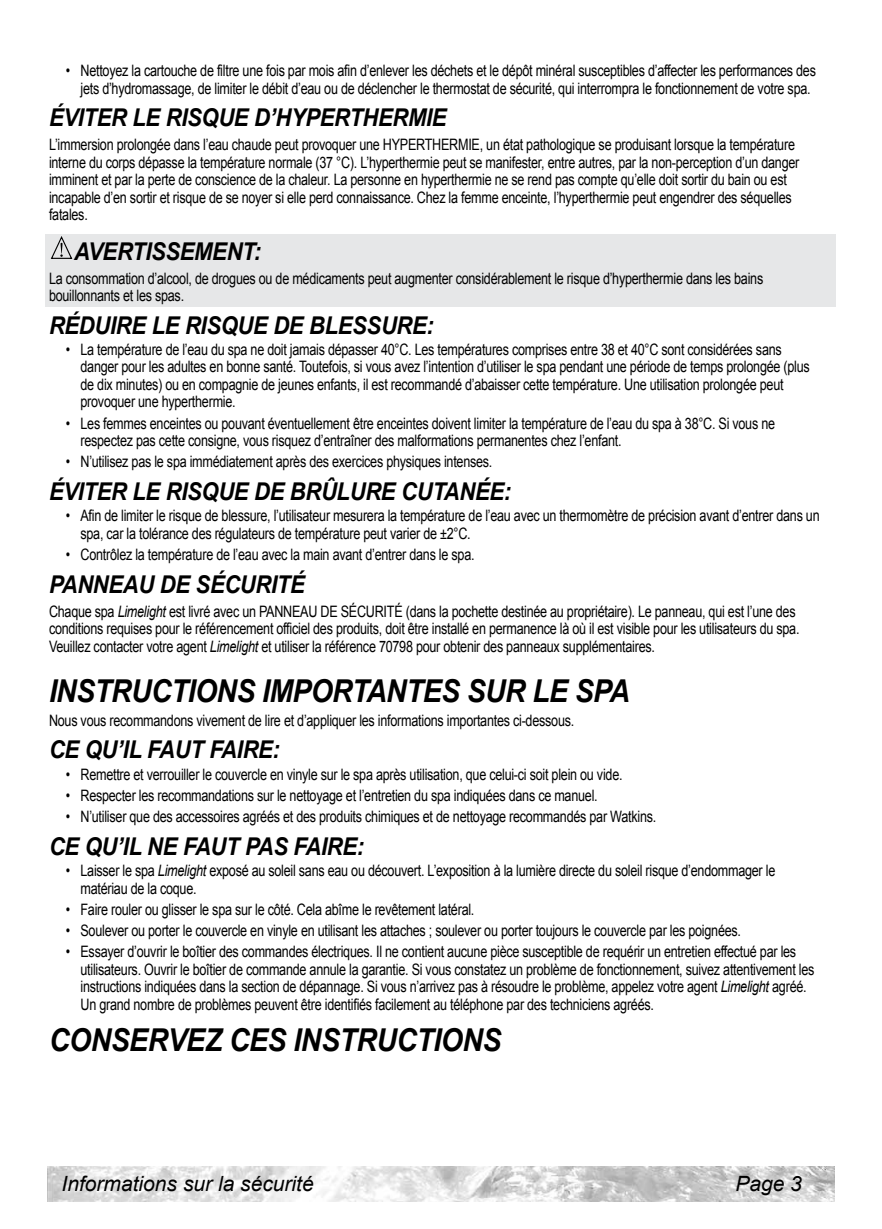
<style>
.page{position:relative;width:882px;height:1229px;background:#fff}
.page>*{position:absolute;margin:0;border:0;box-sizing:border-box;transform-origin:0 0}
.t1{font:italic 700 31.5px "Arial";letter-spacing:-.02em;color:#000;scale:.9 1}
.t2{font:italic 700 24.5px "Arial";letter-spacing:-.015em;color:#000;scale:.9 1}
.t3{font:italic 21px "Arial";color:#000}
.t4{font:15.75px/17.5px "Arial";letter-spacing:-.02em;color:#000;scale:.8 1}
.s1{font-style:italic}
</style>
<div class="page">
<div style="left:46px;top:234px;width:790px;height:73px;background:#e6e7e8"></div>
<img style="left:47px;top:1166px;width:788px;height:35px">
<svg style="left:51px;top:237px;width:21px;height:22px"></svg>
<p class="t4" style="left:66px;top:62px;width:939px;text-align:center">• Nettoyez la cartouche de filtre une fois par mois afin d’enlever les déchets et le dépôt minéral susceptibles d’affecter les performances des jets d’hydromassage, de limiter le débit d’eau ou de déclencher le thermostat de sécurité, qui interrompra le fonctionnement de votre spa.</p>
<h2 class="t2" style="left:49px;top:101px;width:443px">ÉVITER LE RISQUE D’HYPERTHERMIE</h2>
<p class="t4" style="left:49px;top:136px;width:940px">L’immersion prolongée dans l’eau chaude peut provoquer une HYPERTHERMIE, un état pathologique se produisant lorsque la température interne du corps dépasse la température normale (37 °C). L’hyperthermie peut se manifester, entre autres, par la non-perception d’un danger imminent et par la perte de conscience de la chaleur. La personne en hyperthermie ne se rend pas compte qu’elle doit sortir du bain ou est incapable d’en sortir et risque de se noyer si elle perd connaissance. Chez la femme enceinte, l’hyperthermie peut engendrer des séquelles fatales.</p>
<h2 class="t2" style="left:74px;top:235px;width:209px">AVERTISSEMENT:</h2>
<p class="t4" style="left:49px;top:269px;width:894px">La consommation d’alcool, de drogues ou de médicaments peut augmenter considérablement le risque d’hyperthermie dans les bains bouillonnants et les spas.</p>
<h2 class="t2" style="left:49px;top:309px;width:429px">RÉDUIRE LE RISQUE DE BLESSURE:</h2>
<p class="t4" style="left:81px;top:341px;width:913px;text-indent:-15px">• La température de l’eau du spa ne doit jamais dépasser 40°C. Les températures comprises entre 38 et 40°C sont considérées sans danger pour les adultes en bonne santé. Toutefois, si vous avez l’intention d’utiliser le spa pendant une période de temps prolongée (plus de dix minutes) ou en compagnie de jeunes enfants, il est recommandé d’abaisser cette température. Une utilisation prolongée peut provoquer une hyperthermie.</p>
<p class="t4" style="left:80px;top:414px;width:870px;text-indent:-15px">• Les femmes enceintes ou pouvant éventuellement être enceintes doivent limiter la température de l’eau du spa à 38°C. Si vous ne respectez pas cette consigne, vous risquez d’entraîner des malformations permanentes chez l’enfant.</p>
<p class="t4" style="left:66px;top:453px;width:535px">• N’utilisez pas le spa immédiatement après des exercices physiques intenses.</p>
<h2 class="t2" style="left:49px;top:475px;width:515px">ÉVITER LE RISQUE DE BRÛLURE CUTANÉE:</h2>
<p class="t4" style="left:81px;top:507px;width:926px;text-indent:-15px">• Afin de limiter le risque de blessure, l’utilisateur mesurera la température de l’eau avec un thermomètre de précision avant d’entrer dans un spa, car la tolérance des régulateurs de température peut varier de ±2°C.</p>
<p class="t4" style="left:66px;top:546px;width:512px">• Contrôlez la température de l’eau avec la main avant d’entrer dans le spa.</p>
<h2 class="t2" style="left:49px;top:568px;width:286px">PANNEAU DE SÉCURITÉ</h2>
<p class="t4" style="left:49px;top:602px;width:940px">Chaque spa <span class="s1">Limelight</span> est livré avec un PANNEAU DE SÉCURITÉ (dans la pochette destinée au propriétaire). Le panneau, qui est l’une des conditions requises pour le référencement officiel des produits, doit être installé en permanence là où il est visible pour les utilisateurs du spa.<br>Veuillez contacter votre agent <span class="s1">Limelight</span> et utiliser la référence 70798 pour obtenir des panneaux supplémentaires.</p>
<h1 class="t1" style="left:49px;top:670px;width:647px">INSTRUCTIONS IMPORTANTES SUR LE SPA</h1>
<p class="t4" style="left:49px;top:711px;width:658px">Nous vous recommandons vivement de lire et d’appliquer les informations importantes ci-dessous.</p>
<h2 class="t2" style="left:49px;top:733px;width:258px">CE QU’IL FAUT FAIRE:</h2>
<p class="t4" style="left:66px;top:765px;width:697px">• Remettre et verrouiller le couvercle en vinyle sur le spa après utilisation, que celui-ci soit plein ou vide.</p>
<p class="t4" style="left:66px;top:786px;width:666px">• Respecter les recommandations sur le nettoyage et l’entretien du spa indiquées dans ce manuel.</p>
<p class="t4" style="left:66px;top:808px;width:739px">• N’utiliser que des accessoires agréés et des produits chimiques et de nettoyage recommandés par Watkins.</p>
<h2 class="t2" style="left:49px;top:829px;width:352px">CE QU’IL NE FAUT PAS FAIRE:</h2>
<p class="t4" style="left:80px;top:862px;width:870px;text-indent:-15px">• Laisser le spa <span class="s1">Limelight</span> exposé au soleil sans eau ou découvert. L’exposition à la lumière directe du soleil risque d’endommager le matériau de la coque.</p>
<p class="t4" style="left:66px;top:900px;width:512px">• Faire rouler ou glisser le spa sur le côté. Cela abîme le revêtement latéral.</p>
<p class="t4" style="left:66px;top:922px;width:845px">• Soulever ou porter le couvercle en vinyle en utilisant les attaches ; soulever ou porter toujours le couvercle par les poignées.</p>
<p class="t4" style="left:80px;top:943px;width:919px;text-indent:-15px">• Essayer d’ouvrir le boîtier des commandes électriques. Il ne contient aucune pièce susceptible de requérir un entretien effectué par les utilisateurs. Ouvrir le boîtier de commande annule la garantie. Si vous constatez un problème de fonctionnement, suivez attentivement les instructions indiquées dans la section de dépannage. Si vous n’arrivez pas à résoudre le problème, appelez votre agent <span class="s1">Limelight</span> agréé.<br>Un grand nombre de problèmes peuvent être identifiés facilement au téléphone par des techniciens agréés.</p>
<h1 class="t1" style="left:49px;top:1019px;width:504px">CONSERVEZ CES INSTRUCTIONS</h1>
<h3 class="t3" style="left:62px;top:1170px;width:254px">Informations sur la sécurité</h3>
<h3 class="t3" style="left:735px;top:1169px;width:68px">Page 3</h3>
</div>
